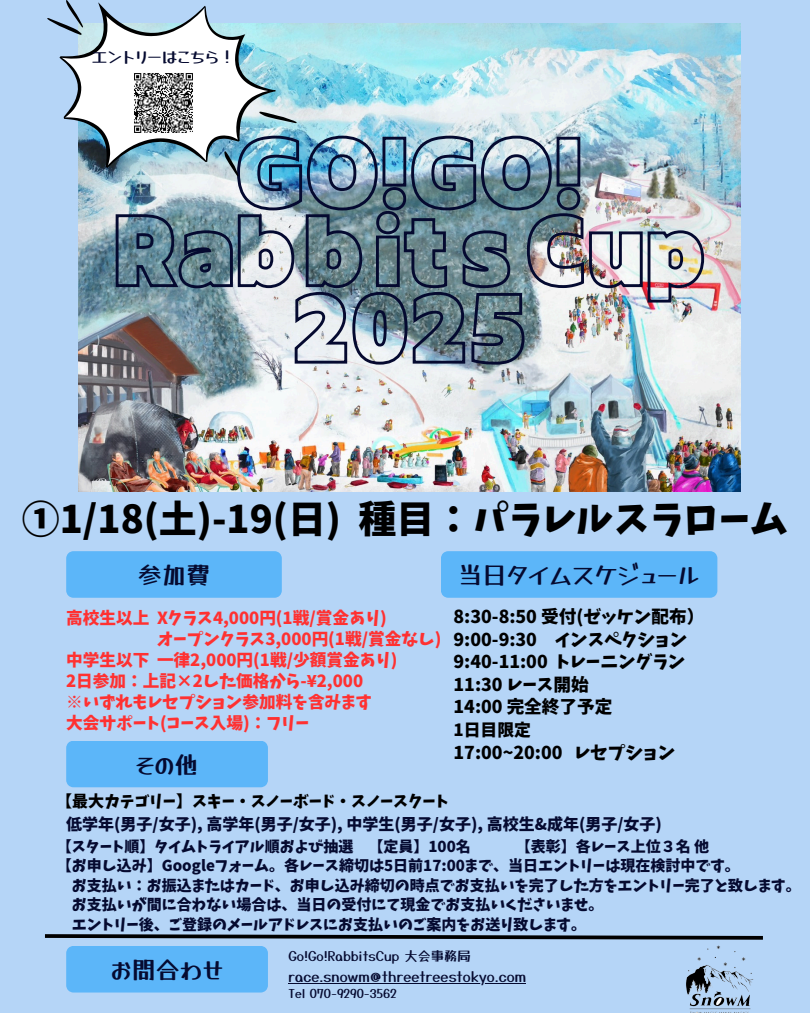
<style>
.page{position:relative;width:810px;height:1013px;background:#fff}
.page>*{position:absolute;margin:0;border:0;box-sizing:border-box;transform-origin:0 0}
.t1{font:38px "Keifont";color:#000}
.t2{font:24.1px "Yusei Magic";color:#050a30}
.t3{font:17.6px/22.5px "Keifont";color:#000}
.t4{font:16.8px "Yusei Magic";color:#050a30}
.t5{font:16.8px "Keifont";color:#000}
.t6{font:16.6px "Keifont";color:#ff3131}
.t7{font:16px "Keifont";color:#050a30}
.t8{font:16px "Keifont";color:#000}
.t9{font:15px "Keifont";color:#050a30}
.t10{font:14.4px "Yusei Magic";color:#050a30}
.t11{font:13.2px "Yusei Magic";color:#050a30}
.t12{font:12px "Yusei Magic";color:#050a30}
</style>
<div class="page">
<div style="left:0;top:0;width:810px;height:1012px;background:#b5d5f7"></div>
<div style="left:66px;top:741px;width:202px;height:46px;background:#5cb6f9"></div>
<div style="left:441px;top:551px;width:276px;height:46px;background:#5cb6f9"></div>
<div style="left:66px;top:551px;width:216px;height:46px;background:#5cb6f9"></div>
<img style="left:78px;top:24px;width:663px;height:468px">
<img style="left:114px;top:209px;width:592px;height:95px">
<img style="left:293px;top:290px;width:233px;height:76px">
<svg style="left:45px;top:934px;width:629px;height:58px"></svg>
<svg style="left:59px;top:2px;width:217px;height:166px"></svg>
<svg style="left:47px;top:0;width:36px;height:35px"></svg>
<svg style="left:259px;top:112px;width:38px;height:11px"></svg>
<img style="left:224px;top:134px;width:358px;height:78px">
<img style="left:674px;top:935px;width:89px;height:77px">
<img style="left:133px;top:72px;width:61px;height:61px">
<hr style="left:288px;top:982px;width:238px;height:1px;background:#050a30">
<h5 class="t4" style="left:92px;top:43px;width:146px">エントリーはこちら！</h5>
<h2 class="t1" style="left:22px;top:500px;width:768px">①1/18(土)-19(日) 種目：パラレルスラローム</h2>
<h3 class="t2" style="left:138px;top:556px;width:74px">参加費</h3>
<h3 class="t2" style="left:458px;top:556px;width:243px">当日タイムスケジュール</h3>
<h4 class="t6" style="left:66px;top:610px;width:322px">高校生以上 Xクラス4,000円(1戦/賞金あり)</h4>
<h4 class="t6" style="left:157px;top:631px;width:285px">オープンクラス3,000円(1戦/賞金なし)</h4>
<h4 class="t6" style="left:66px;top:652px;width:333px">中学生以下一律2,000円(1戦/少額賞金あり)</h4>
<h4 class="t6" style="left:66px;top:673px;width:298px">2日参加：上記×2した価格から-¥2,000</h4>
<h4 class="t6" style="left:66px;top:694px;width:307px">※いずれもレセプション参加料を含みます</h4>
<h4 class="t6" style="left:66px;top:715px;width:244px">大会サポート(コース入場)：フリー</h4>
<h3 class="t2" style="left:136px;top:745px;width:64px">その他</h3>
<h5 class="t3" style="left:454px;top:605px;width:252px">8:30-8:50 受付(ゼッケン配布）<br>9:00-9:30 インスペクション<br>9:40-11:00 トレーニングラン<br>11:30 レース開始<br>14:00 完全終了予定</h5>
<h5 class="t5" style="left:454px;top:721px;width:79px">1日目限定</h5>
<h5 class="t3" style="left:454px;top:742px;width:223px">17:00~20:00 レセプション</h5>
<h5 class="t8" style="left:56px;top:793px;width:394px">【最大カテゴリー】スキー・スノーボード・スノースクート</h5>
<h5 class="t7" style="left:66px;top:816px;width:597px">低学年(男子/女子), 高学年(男子/女子), 中学生(男子/女子), 高校生&amp;成年(男子/女子)</h5>
<p class="t9" style="left:57px;top:838px;width:654px">【スタート順】タイムトライアル順および抽選　【定員】100名　　　【表彰】各レース上位３名 他</p>
<p class="t9" style="left:57px;top:858px;width:685px">【お申し込み】Googleフォーム。各レース締切は5日前17:00まで、当日エントリーは現在検討中です。</p>
<p class="t9" style="left:57px;top:877px;width:746px">　お支払い：お振込またはカード、お申し込み締切の時点でお支払いを完了した方をエントリー完了と致します。</p>
<p class="t9" style="left:57px;top:897px;width:548px">　お支払いが間に合わない場合は、当日の受付にて現金でお支払いくださいませ。</p>
<p class="t9" style="left:57px;top:916px;width:531px">　エントリー後、ご登録のメールアドレスにお支払いのご案内をお送り致します。</p>
<h3 class="t2" style="left:111px;top:951px;width:114px">お問合わせ</h3>
<p class="t11" style="left:288px;top:945px;width:184px">Go!Go!RabbitsCup 大会事務局</p>
<p class="t10" style="left:288px;top:965px;width:239px">race.snowm@threetreestokyo.com</p>
<p class="t12" style="left:288px;top:984px;width:110px">Tel 070-9290-3562</p>
</div>
